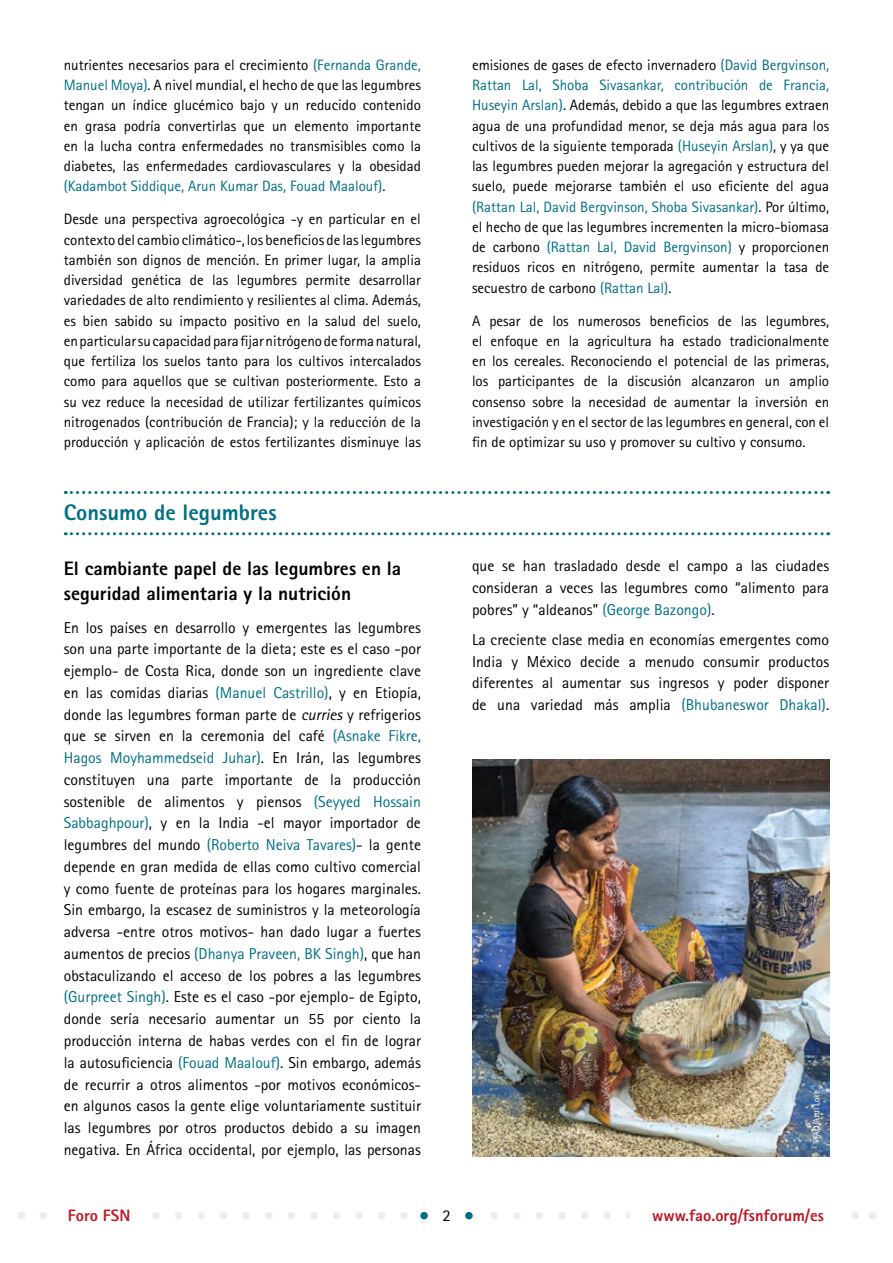
<style>
.page{position:relative;width:893px;height:1263px;background:#fff}
.page>*{position:absolute;margin:0;border:0;box-sizing:border-box;transform-origin:0 0}
.t1{font:800 22.5px "Rotis Sans Serif Std";color:#006f85}
.t2{font:800 19.5px/25.5px "Rotis Sans Serif Std";color:#000}
.t3{font:800 16.5px "Rotis Sans Serif Std";color:#be1622}
.t4{font:16.5px "Rotis Sans Serif Std";color:#000}
.t5{font:15.75px/21.8px "Rotis Sans Serif Std";color:#000;text-align:justify}
.t6{font:15px/20.2px "Rotis Sans Serif Std";color:#000;text-align:justify}
.t7{font:9px "Rotis Sans Serif Std";color:#fff}
.s1{color:#006f85}
.s2{font-style:italic}
</style>
<div class="page">
<svg style="left:43px;top:1212px;width:816px;height:7px"></svg>
<div style="left:419px;top:1204px;width:55px;height:23px;background:#fff"></div>
<div style="left:420px;top:1212px;width:8px;height:7px;background:#006f85;border-radius:50%"></div>
<div style="left:465px;top:1212px;width:8px;height:7px;background:#006f85;border-radius:50%"></div>
<div style="left:630px;top:1204px;width:216px;height:23px;background:#fff"></div>
<div style="left:47px;top:1204px;width:104px;height:23px;background:#fff"></div>
<svg style="left:65px;top:491px;width:764px;height:3px"></svg>
<svg style="left:65px;top:532px;width:764px;height:3px"></svg>
<img style="left:472px;top:760px;width:357px;height:397px">
<p class="t6" style="left:64px;top:55px;width:359px">nutrientes necesarios para el crecimiento <span class="s1">(Fernanda Grande, Manuel Moya)</span>. A nivel mundial, el hecho de que las legumbres tengan un índice glucémico bajo y un reducido contenido en grasa podría convertirlas que un elemento importante en la lucha contra enfermedades no transmisibles como la diabetes, las enfermedades cardiovasculares y la obesidad <span class="s1">(Kadambot Siddique, Arun Kumar Das, Fouad Maalouf)</span>.</p>
<p class="t6" style="left:64px;top:209px;width:359px">Desde una perspectiva agroecológica -y en particular en el contexto del cambio climático-, los beneficios de las legumbres también son dignos de mención. En primer lugar, la amplia diversidad genética de las legumbres permite desarrollar variedades de alto rendimiento y resilientes al clima. Además, es bien sabido su impacto positivo en la salud del suelo, en particular su capacidad para fijar nitrógeno de forma natural, que fertiliza los suelos tanto para los cultivos intercalados como para aquellos que se cultivan posteriormente. Esto a su vez reduce la necesidad de utilizar fertilizantes químicos nitrogenados (contribución de Francia); y la reducción de la producción y aplicación de estos fertilizantes disminuye las</p>
<h1 class="t1" style="left:64px;top:498px;width:214px">Consumo de legumbres</h1>
<h2 class="t2" style="left:64px;top:555px;width:339px">El cambiante papel de las legumbres en la seguridad alimentaria y la nutrición</h2>
<p class="t5" style="left:64px;top:617px;width:359px">En los países en desarrollo y emergentes las legumbres son una parte importante de la dieta; este es el caso -por ejemplo- de Costa Rica, donde son un ingrediente clave en las comidas diarias <span class="s1">(Manuel Castrillo)</span>, y en Etiopía, donde las legumbres forman parte de <span class="s2">curries</span> y refrigerios que se sirven en la ceremonia del café <span class="s1">(Asnake Fikre, Hagos Moyhammedseid Juhar)</span>. En Irán, las legumbres constituyen una parte importante de la producción sostenible de alimentos y piensos <span class="s1">(Seyyed Hossain Sabbaghpour)</span>, y en la India -el mayor importador de legumbres del mundo <span class="s1">(Roberto Neiva Tavares)</span>- la gente depende en gran medida de ellas como cultivo comercial y como fuente de proteínas para los hogares marginales.<br>Sin embargo, la escasez de suministros y la meteorología adversa -entre otros motivos- han dado lugar a fuertes aumentos de precios <span class="s1">(Dhanya Praveen, BK Singh)</span>, que han obstaculizando el acceso de los pobres a las legumbres <span class="s1">(Gurpreet Singh)</span>. Este es el caso -por ejemplo- de Egipto, donde sería necesario aumentar un 55 por ciento la producción interna de habas verdes con el fin de lograr la autosuficiencia <span class="s1">(Fouad Maalouf)</span>. Sin embargo, además de recurrir a otros alimentos -por motivos económicos&shy;en algunos casos la gente elige voluntariamente sustituir las legumbres por otros productos debido a su imagen negativa. En África occidental, por ejemplo, las personas</p>
<p class="t6" style="left:472px;top:55px;width:359px">emisiones de gases de efecto invernadero <span class="s1">(David Bergvinson, Rattan Lal, Shoba Sivasankar, contribución de Francia, Huseyin Arslan)</span>. Además, debido a que las legumbres extraen agua de una profundidad menor, se deja más agua para los cultivos de la siguiente temporada <span class="s1">(Huseyin Arslan)</span>, y ya que las legumbres pueden mejorar la agregación y estructura del suelo, puede mejorarse también el uso eficiente del agua <span class="s1">(Rattan Lal, David Bergvinson, Shoba Sivasankar)</span>. Por último, el hecho de que las legumbres incrementen la micro-biomasa de carbono <span class="s1">(Rattan Lal, David Bergvinson)</span> y proporcionen residuos ricos en nitrógeno, permite aumentar la tasa de secuestro de carbono <span class="s1">(Rattan Lal)</span>.</p>
<p class="t6" style="left:472px;top:311px;width:359px">A pesar de los numerosos beneficios de las legumbres, el enfoque en la agricultura ha estado tradicionalmente en los cereales. Reconociendo el potencial de las primeras, los participantes de la discusión alcanzaron un amplio consenso sobre la necesidad de aumentar la inversión en investigación y en el sector de las legumbres en general, con el fin de optimizar su uso y promover su cultivo y consumo.</p>
<p class="t5" style="left:472px;top:555px;width:359px">que se han trasladado desde el campo a las ciudades consideran a veces las legumbres como “alimento para pobres” y “aldeanos” <span class="s1">(George Bazongo)</span>.</p>
<p class="t5" style="left:472px;top:629px;width:359px">La creciente clase media en economías emergentes como India y México decide a menudo consumir productos diferentes al aumentar sus ingresos y poder disponer de una variedad más amplia <span class="s1">(Bhubaneswor Dhakal)</span>.</p>
<p class="t7" style="left:811px;top:1144px;width:56px;rotate:-90deg">©FAO/Atul Loke</p>
<p class="t3" style="left:68px;top:1205px;width:64px">Foro FSN</p>
<p class="t4" style="left:442px;top:1206px;width:10px">2</p>
<p class="t3" style="left:652px;top:1205px;width:173px">www.fao.org/fsnforum/es</p>
</div>
